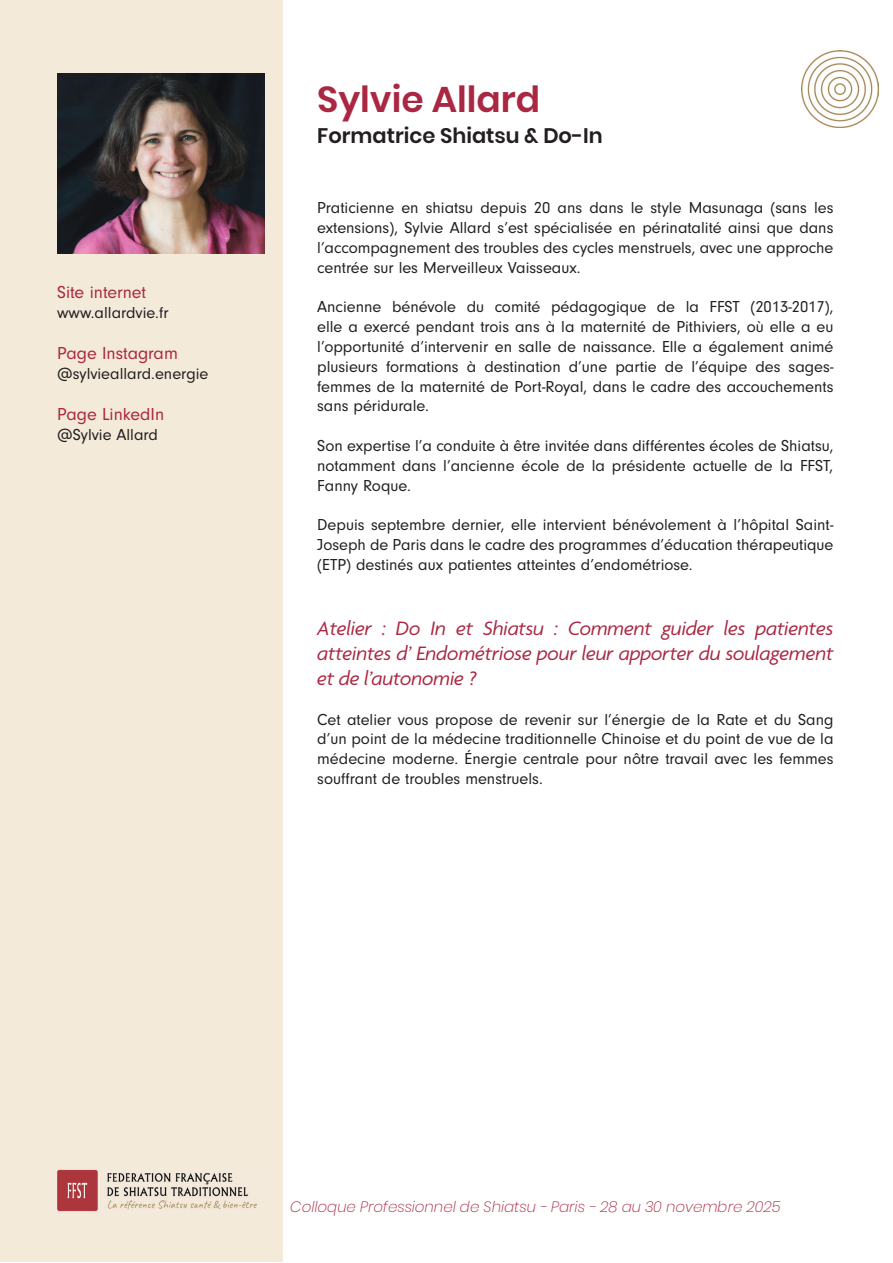
<style>
.page{position:relative;width:893px;height:1263px;background:#fff}
.page>*{position:absolute;margin:0;border:0;box-sizing:border-box;transform-origin:0 0}
.t1{font:600 36px "Poppins";color:#aa2742}
.t2{font:italic 21px/25.2px "Agenda";letter-spacing:-.01em;color:#aa2742;text-align:justify}
.t3{font:600 21px "Poppins";color:#231f20}
.t4{font:18px "Neuzeit Gro";color:#aa2742}
.t5{font:16.5px/19.8px "Neuzeit Gro";color:#231f20;text-align:justify}
.t6{font:italic 200 15px "Poppins";color:#a9253f}
</style>
<div class="page">
<div style="left:0;top:1px;width:282px;height:1261px;background:#f4eada"></div>
<img style="left:57px;top:1169px;width:200px;height:43px">
<img style="left:801px;top:51px;width:77px;height:76px">
<img style="left:57px;top:74px;width:207px;height:180px">
<p class="t4" style="left:57px;top:282px;width:91px">Site internet</p>
<p class="t5" style="left:57px;top:303px;width:113px">www.allardvie.fr</p>
<p class="t4" style="left:57px;top:344px;width:122px">Page Instagram</p>
<p class="t5" style="left:57px;top:364px;width:153px">@sylvieallard.energie</p>
<p class="t4" style="left:57px;top:405px;width:108px">Page LinkedIn</p>
<p class="t5" style="left:57px;top:425px;width:102px">@Sylvie Allard</p>
<h1 class="t1" style="left:317px;top:78px;width:224px">Sylvie Allard</h1>
<p class="t3" style="left:317px;top:124px;width:287px">Formatrice Shiatsu &amp; Do-In</p>
<p class="t5" style="left:317px;top:198px;width:518px">Praticienne en shiatsu depuis 20 ans dans le style Masunaga (sans les extensions), Sylvie Allard s’est spécialisée en périnatalité ainsi que dans l’accompagnement des troubles des cycles menstruels, avec une approche centrée sur les Merveilleux Vaisseaux.</p>
<p class="t5" style="left:317px;top:297px;width:518px">Ancienne bénévole du comité pédagogique de la FFST (2013-2017), elle a exercé pendant trois ans à la maternité de Pithiviers, où elle a eu l’opportunité d’intervenir en salle de naissance. Elle a également animé plusieurs formations à destination d’une partie de l’équipe des sages&shy;femmes de la maternité de Port-Royal, dans le cadre des accouchements sans péridurale.</p>
<p class="t5" style="left:317px;top:436px;width:518px">Son expertise l’a conduite à être invitée dans différentes écoles de Shiatsu, notamment dans l’ancienne école de la présidente actuelle de la FFST, Fanny Roque.</p>
<p class="t5" style="left:317px;top:515px;width:518px">Depuis septembre dernier, elle intervient bénévolement à l’hôpital Saint-Joseph de Paris dans le cadre des programmes d’éducation thérapeutique (ETP) destinés aux patientes atteintes d’endométriose.</p>
<p class="t2" style="left:317px;top:615px;width:518px">Atelier : Do In et Shiatsu : Comment guider les patientes atteintes d’ Endométriose pour leur apporter du soulagement et de l’autonomie ?</p>
<p class="t5" style="left:317px;top:710px;width:518px">Cet atelier vous propose de revenir sur l’énergie de la Rate et du Sang d’un point de la médecine traditionnelle Chinoise et du point de vue de la médecine moderne. Énergie centrale pour nôtre travail avec les femmes souffrant de troubles menstruels.</p>
<p class="t6" style="left:290px;top:1197px;width:492px">Colloque Professionnel de Shiatsu - Paris - 28 au 30 novembre 2025</p>
</div>
